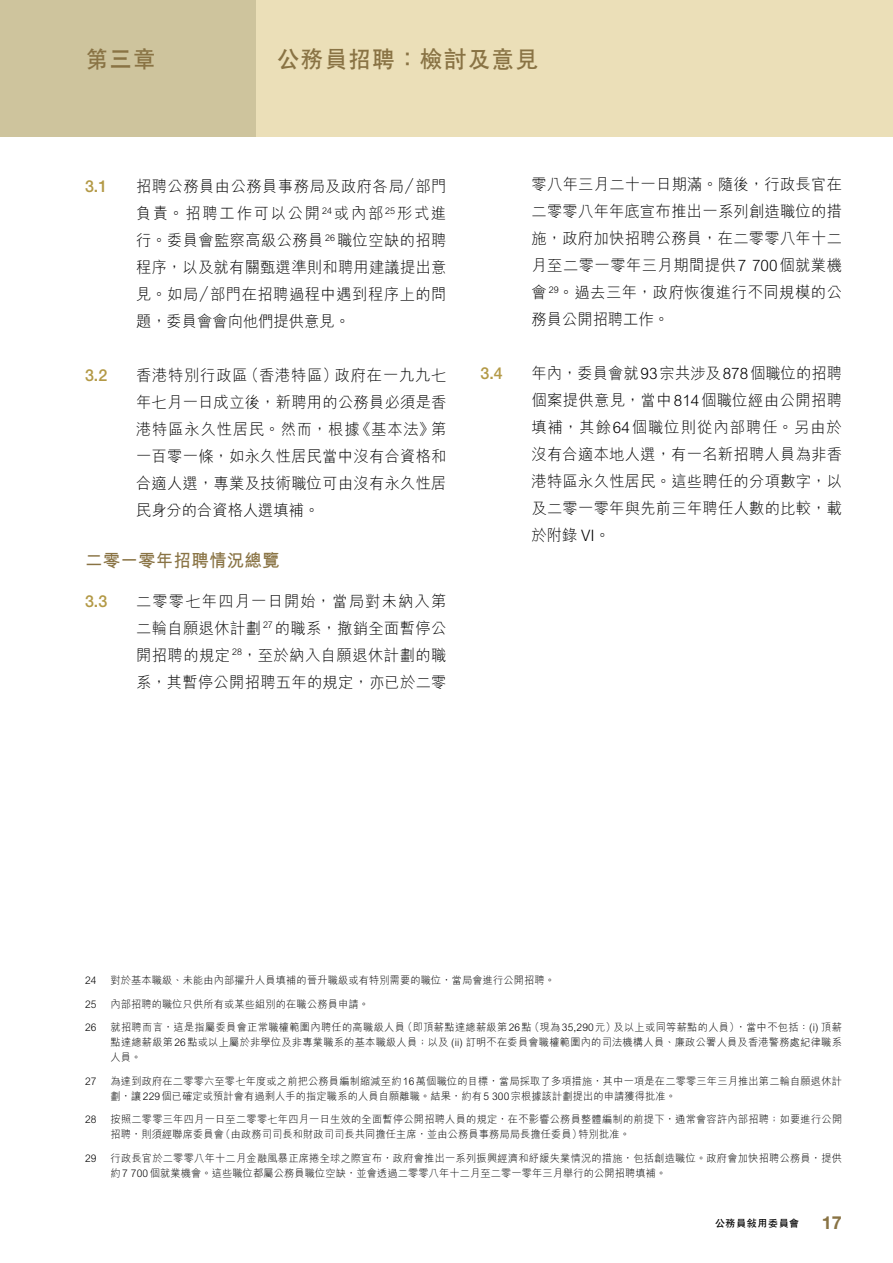
<style>
.page{position:relative;width:893px;height:1263px;background:#fff}
.page>*{position:absolute;margin:0;border:0;box-sizing:border-box;transform-origin:0 0}
.t1{font:700 24px "C Hei 2 HK";letter-spacing:.025em;color:#897344}
.t2{font:700 18px "M Hei HK";letter-spacing:.015em;color:#897344}
.t3{font:700 18px "Helvetica Neue";color:#897344}
.t4{font:500 16.5px "Helvetica Neue";color:#b39946}
.t5{font:300 15.75px/27px "M Hei HK";letter-spacing:.02em;color:#000;text-align:justify}
.t6{font:300 10.5px/15px "M Hei HK";letter-spacing:.02em;color:#000}
.t7{font:700 10.2px "C Hei 2 HK";letter-spacing:.01em;color:#000}
</style>
<div class="page">
<div style="left:0;top:0;width:893px;height:136px;background:#ebdfb8"></div>
<div style="left:0;top:0;width:255px;height:136px;background:#cec49d"></div>
<h1 class="t1" style="left:85px;top:42px;width:73px">第三章</h1>
<h1 class="t1" style="left:276px;top:42px;width:263px">公務員招聘：檢討及意見</h1>
<h3 class="t4" style="left:85px;top:176px;width:24px">3.1</h3>
<h3 class="t5" style="left:136px;top:172px;width:312px">招聘公務員由公務員事務局及政府各局／部門負責。招聘工作可以公開<sup>24</sup>或內部<sup>25</sup>形式進行。委員會監察高級公務員 <sup>26</sup> 職位空缺的招聘程序，以及就有關甄選準則和聘用建議提出意見。如局／部門在招聘過程中遇到程序上的問題，委員會會向他們提供意見。</h3>
<h3 class="t4" style="left:85px;top:365px;width:24px">3.2</h3>
<h3 class="t5" style="left:136px;top:361px;width:312px">香港特別行政區（香港特區）政府在一九九七年七月一日成立後，新聘用的公務員必須是香港特區永久性居民。然而，根據《基本法》第一百零一條，如永久性居民當中沒有合資格和合適人選，專業及技術職位可由沒有永久性居民身分的合資格人選填補。</h3>
<h2 class="t2" style="left:85px;top:547px;width:196px">二零一零年招聘情況總覽</h2>
<h3 class="t4" style="left:85px;top:591px;width:24px">3.3</h3>
<h3 class="t5" style="left:136px;top:587px;width:312px">二零零七年四月一日開始，當局對未納入第二輪自願退休計劃 <sup>27</sup> 的職系，撤銷全面暫停公開招聘的規定 <sup>28</sup>，至於納入自願退休計劃的職系，其暫停公開招聘五年的規定，亦已於二零</h3>
<h3 class="t5" style="left:531px;top:170px;width:312px">零八年三月二十一日期滿。隨後，行政長官在二零零八年年底宣布推出一系列創造職位的措施，政府加快招聘公務員，在二零零八年十二月至二零一零年三月期間提供7 700個就業機會 <sup>29</sup>。過去三年，政府恢復進行不同規模的公務員公開招聘工作。</h3>
<h3 class="t4" style="left:480px;top:363px;width:24px">3.4</h3>
<h3 class="t5" style="left:532px;top:359px;width:312px">年內，委員會就93宗共涉及878個職位的招聘個案提供意見，當中814個職位經由公開招聘填補，其餘64個職位則從內部聘任。另由於沒有合適本地人選，有一名新招聘人員為非香港特區永久性居民。這些聘任的分項數字，以及二零一零年與先前三年聘任人數的比較，載於附錄 VI。</h3>
<p class="t6" style="left:85px;top:972px;width:13px">24</p>
<p class="t6" style="left:111px;top:972px;width:446px">對於基本職級、未能由內部擢升人員填補的晉升職級或有特別需要的職位，當局會進行公開招聘。</p>
<p class="t6" style="left:85px;top:996px;width:13px">25</p>
<p class="t6" style="left:111px;top:996px;width:260px">內部招聘的職位只供所有或某些組別的在職公務員申請。</p>
<p class="t6" style="left:85px;top:1019px;width:13px">26</p>
<p class="t6" style="left:111px;top:1019px;width:733px;text-align:justify">就招聘而言，這是指屬委員會正常職權範圍內聘任的高職級人員（即頂薪點達總薪級第26點（現為35,290元）及以上或同等薪點的人員），當中不包括：(i) 頂薪點達總薪級第26點或以上屬於非學位及非專業職系的基本職級人員；以及 (ii) 訂明不在委員會職權範圍內的司法機構人員、廉政公署人員及香港警務處紀律職系人員。</p>
<p class="t6" style="left:85px;top:1073px;width:13px">27</p>
<p class="t6" style="left:111px;top:1073px;width:733px">為達到政府在二零零六至零七年度或之前把公務員編制縮減至約16萬個職位的目標，當局採取了多項措施，其中一項是在二零零三年三月推出第二輪自願退休計劃，讓229個已確定或預計會有過剩人手的指定職系的人員自願離職。結果，約有5 300宗根據該計劃提出的申請獲得批准。</p>
<p class="t6" style="left:85px;top:1111px;width:13px">28</p>
<p class="t6" style="left:111px;top:1111px;width:733px">按照二零零三年四月一日至二零零七年四月一日生效的全面暫停公開招聘人員的規定，在不影響公務員整體編制的前提下，通常會容許內部招聘；如要進行公開招聘，則須經聯席委員會（由政務司司長和財政司司長共同擔任主席，並由公務員事務局局長擔任委員）特別批准。</p>
<p class="t6" style="left:85px;top:1150px;width:13px">29</p>
<p class="t6" style="left:111px;top:1150px;width:733px">行政長官於二零零八年十二月金融風暴正席捲全球之際宣布，政府會推出一系列振興經濟和紓緩失業情況的措施，包括創造職位。政府會加快招聘公務員，提供約 7 700個就業機會。這些職位都屬公務員職位空缺，並會透過二零零八年十二月至二零一零年三月舉行的公開招聘填補。</p>
<p class="t7" style="left:715px;top:1215px;width:86px">公務員敍用委員會</p>
<h2 class="t3" style="left:822px;top:1211px;width:22px">17</h2>
</div>
